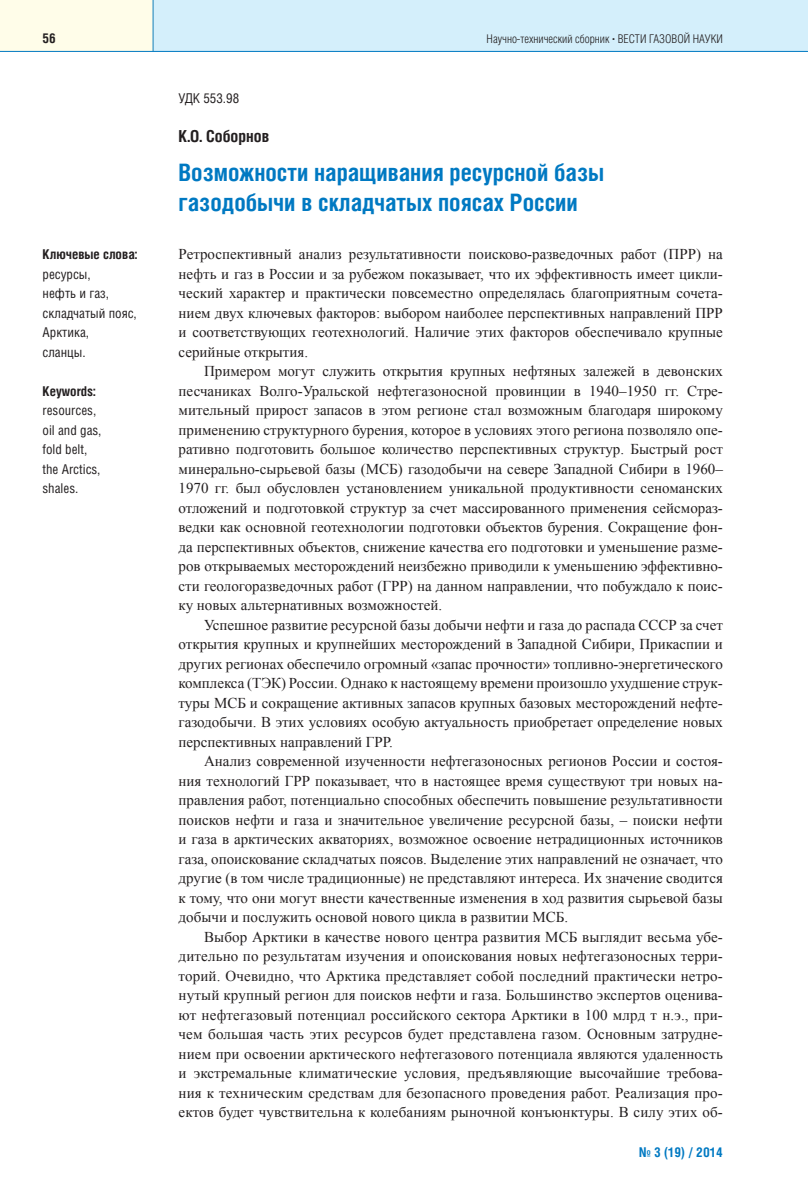
<style>
.page{position:relative;width:808px;height:1191px;background:#fff}
.page>*{position:absolute;margin:0;border:0;box-sizing:border-box;transform-origin:0 0}
.t1{font:700 24px/30px "Helios Cond";color:#0079c2}
.t2{font:700 16.5px "Helios Cond";color:#231f20}
.t3{font:15px/19.5px "Times New Roman";color:#231f20;text-align:justify}
.t4{font:13.5px/19.5px "Helios Cond";color:#231f20}
.t5{font:700 13.5px "Helios Cond";color:#231f20}
.t6{font:700 13.5px "Helios Cond";color:#0079c2}
.t7{font:300 12px "Helios Cond";color:#231f20}
.s1{font-family:"Times New Roman";font-weight:700}
</style>
<div class="page">
<div style="left:140px;top:0;width:668px;height:51px;background:#d4effb"></div>
<div style="left:0;top:0;width:153px;height:51px;background:#fffde9"></div>
<hr style="left:0;top:51px;width:808px;height:1px;background:#0079c2">
<hr style="left:153px;top:0;width:1px;height:51px;background:#0079c2">
<p class="t5" style="left:43px;top:33px;width:15px">56</p>
<p class="t7" style="left:487px;top:34px;width:238px">Научно-технический сборник <span class="s1">·</span> ВЕСТИ ГАЗОВОЙ НАУКИ</p>
<p class="t5" style="left:43px;top:249px;width:96px">Ключевые слова:</p>
<p class="t4" style="left:43px;top:265px;width:96px">ресурсы,<br>нефть и газ, складчатый пояс,<br>Арктика,<br>сланцы.</p>
<p class="t5" style="left:43px;top:386px;width:55px">Keywords:</p>
<p class="t4" style="left:43px;top:402px;width:61px">resources, oil and gas, fold belt, the Arctics, shales.</p>
<p class="t4" style="left:179px;top:90px;width:62px">УДК 553.98</p>
<p class="t2" style="left:179px;top:130px;width:92px">К.О. Соборнов</p>
<h1 class="t1" style="left:179px;top:160px;width:427px">Возможности наращивания ресурсной базы газодобычи в складчатых поясах России</h1>
<p class="t3" style="left:179px;top:244px;width:546px">Ретроспективный анализ результативности поисково-разведочных работ (ПРР) на нефть и газ в России и за рубежом показывает, что их эффективность имеет цикли&shy;ческий характер и практически повсеместно определялась благоприятным сочета&shy;нием двух ключевых факторов: выбором наиболее перспективных направлений ПРР и соответствующих геотехнологий. Наличие этих факторов обеспечивало крупные серийные открытия.</p>
<p class="t3" style="left:179px;top:361px;width:546px;text-indent:26px">Примером могут служить открытия крупных нефтяных залежей в девонских песчаниках Волго-Уральской нефтегазоносной провинции в 1940–1950 гг. Стре&shy;мительный прирост запасов в этом регионе стал возможным благодаря широкому применению структурного бурения, которое в условиях этого региона позволяло опе&shy;ративно подготовить большое количество перспективных структур. Быстрый рост минерально-сырьевой базы (МСБ) газодобычи на севере Западной Сибири в 1960– 1970 гг. был обусловлен установлением уникальной продуктивности сеноманских отложений и подготовкой структур за счет массированного применения сейсмораз&shy;ведки как основной геотехнологии подготовки объектов бурения. Сокращение фон&shy;да перспективных объектов, снижение качества его подготовки и уменьшение разме&shy;ров открываемых месторождений неизбежно приводили к уменьшению эффективно&shy;сти геологоразведочных работ (ГРР) на данном направлении, что побуждало к поис&shy;ку новых альтернативных возможностей.</p>
<p class="t3" style="left:179px;top:615px;width:546px;text-indent:26px">Успешное развитие ресурсной базы добычи нефти и газа до распада СССР за счет открытия крупных и крупнейших месторождений в Западной Сибири, Прикаспии и других регионах обеспечило огромный «запас прочности» топливно-энергетического комплекса (ТЭК) России. Однако к настоящему времени произошло ухудшение струк&shy;туры МСБ и сокращение активных запасов крупных базовых месторождений нефте&shy;газодобычи. В этих условиях особую актуальность приобретает определение новых перспективных направлений ГРР.</p>
<p class="t3" style="left:179px;top:751px;width:546px;text-indent:26px">Анализ современной изученности нефтегазоносных регионов России и состоя&shy;ния технологий ГРР показывает, что в настоящее время существуют три новых на&shy;правления работ, потенциально способных обеспечить повышение результативности поисков нефти и газа и значительное увеличение ресурсной базы, – поиски нефти и газа в арктических акваториях, возможное освоение нетрадиционных источников газа, опоискование складчатых поясов. Выделение этих направлений не означает, что другие (в том числе традиционные) не представляют интереса. Их значение сводится к тому, что они могут внести качественные изменения в ход развития сырьевой базы добычи и послужить основой нового цикла в развитии МСБ.</p>
<p class="t3" style="left:179px;top:927px;width:546px;text-indent:26px">Выбор Арктики в качестве нового центра развития МСБ выглядит весьма убе&shy;дительно по результатам изучения и опоискования новых нефтегазоносных терри&shy;торий. Очевидно, что Арктика представляет собой последний практически нетро&shy;нутый крупный регион для поисков нефти и газа. Большинство экспертов оценива&shy;ют нефтегазовый потенциал российского сектора Арктики в 100 млрд т н.э., при&shy;чем большая часть этих ресурсов будет представлена газом. Основным затрудне&shy;нием при освоении арктического нефтегазового потенциала являются удаленность и экстремальные климатические условия, предъявляющие высочайшие требова&shy;ния к техническим средствам для безопасного проведения работ. Реализация про&shy;ектов будет чувствительна к колебаниям рыночной конъюнктуры. В силу этих об-</p>
<p class="t6" style="left:639px;top:1147px;width:85px">№ 3 (19) / 2014</p>
</div>
